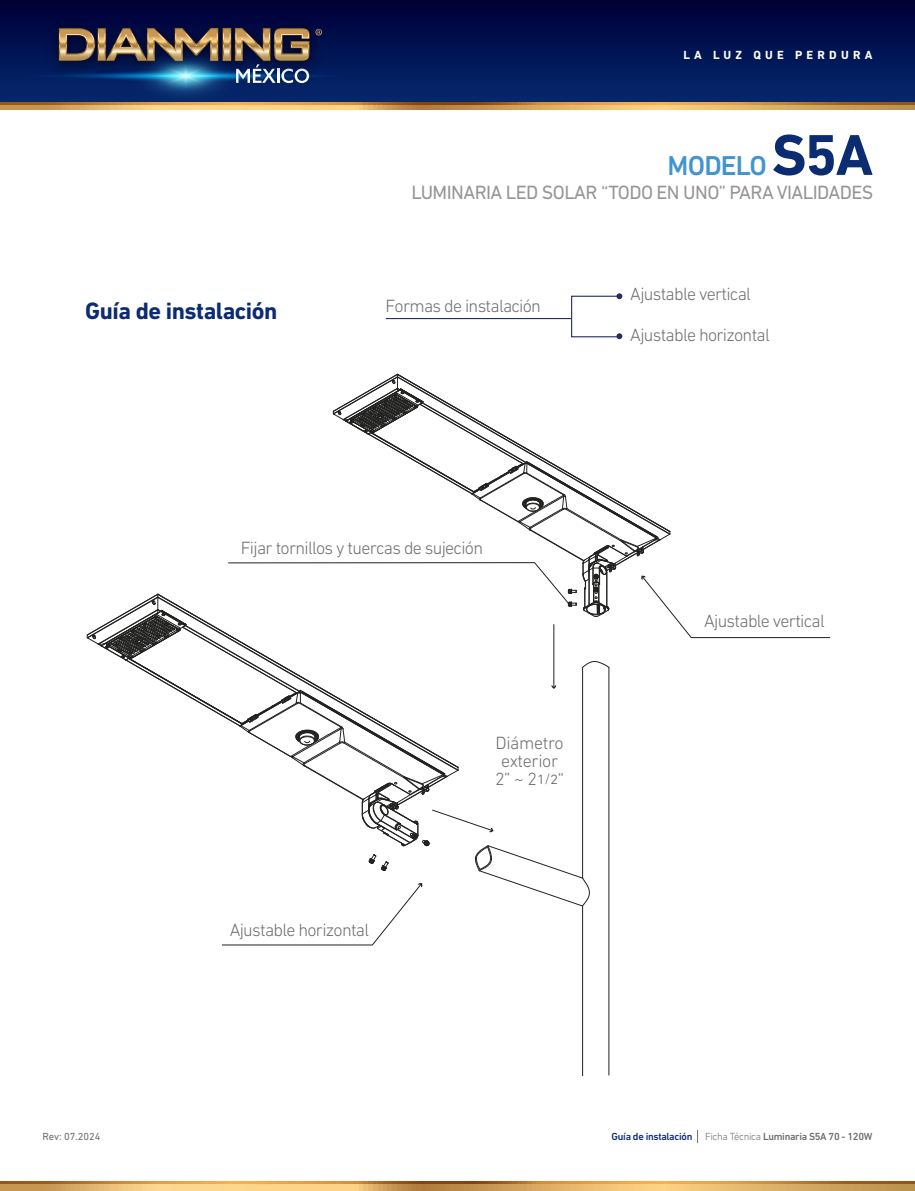
<style>
.page{position:relative;width:915px;height:1191px;background:#fff}
.page>*{position:absolute;margin:0;border:0;box-sizing:border-box;transform-origin:0 0}
.t1{font:500 27.75px "DIN Next LT Pro";letter-spacing:-.03em;color:#4194d0}
.t2{font:700 24px "DIN Next LT Pro";letter-spacing:-.02em;color:#0c2c72}
.t3{font:19.5px "DIN Next LT Pro";letter-spacing:-.03em;color:#939598}
.t4{font:300 18px "DIN Next LT Pro";letter-spacing:-.04em;color:#6f6e6e}
.t5{font:300 18px "DIN Next LT Pro";letter-spacing:-.02em;color:#6c6d70}
.t6{font:700 12px "DIN Next LT Pro";letter-spacing:.35em;color:#fff}
.t7{font:500 10.5px "DIN Next LT Pro";letter-spacing:-.03em;color:#6c6d70}
.t8{font:10.5px "DIN Next LT Pro";color:#6c6d70}
.s1{font-weight:700;font-size:58.5px;color:#0c2c72}
.s2{font-size:15px}
.s3{color:#0c2c72}
.s4{font-weight:300}
</style>
<div class="page">
<div style="left:0;top:0;width:914px;height:106px;background:linear-gradient(to bottom,#000039,#13306a)"></div>
<img style="left:4px;top:0;width:360px;height:110px">
<svg style="left:21px;top:28px;width:328px;height:75px;background:#354363"></svg>
<svg style="left:0;top:1183px;width:914px;height:8px;background:#ddae66"></svg>
<svg style="left:0;top:1181px;width:914px;height:2px;background:#c88131"></svg>
<svg style="left:0;top:104px;width:914px;height:5px;background:#dbaa62"></svg>
<svg style="left:0;top:103px;width:914px;height:1px"></svg>
<svg style="left:697px;top:1130px;width:1px;height:13px"></svg>
<hr style="left:582px;top:906px;width:1px;height:169px;background:#222221">
<hr style="left:608px;top:667px;width:1px;height:408px;background:#222221">
<svg style="left:616px;top:293px;width:6px;height:6px"></svg>
<svg style="left:616px;top:333px;width:6px;height:6px"></svg>
<hr style="left:386px;top:318px;width:184px;height:1px;background:#252c67">
<div style="left:571px;top:296px;width:49px;height:41px;border:1px solid #252c67"></div>
<svg style="left:87px;top:374px;width:743px;height:571px"></svg>
<div style="left:586px;top:604px;width:19px;height:11px;border:1px solid #222221;border-radius:50%"></div>
<div style="left:586px;top:604px;width:19px;height:10px;border:1px solid #222221;border-radius:50%"></div>
<p class="t6" style="left:683px;top:48px;width:190px">LA LUZ QUE PERDURA</p>
<p class="t2" style="left:85px;top:297px;width:194px">Guía de instalación</p>
<h1 class="t1" style="left:667px;top:149px;width:207px">MODELO <span class="s1">S5A</span></h1>
<p class="t3" style="left:411px;top:181px;width:463px">LUMINARIA LED SOLAR “TODO EN UNO” PARA VIALIDADES</p>
<p class="t4" style="left:385px;top:296px;width:157px">Formas de instalación</p>
<p class="t4" style="left:630px;top:284px;width:122px">Ajustable vertical</p>
<p class="t4" style="left:630px;top:324px;width:141px">Ajustable horizontal</p>
<p class="t4" style="left:240px;top:537px;width:244px">Fijar tornillos y tuercas de sujeción</p>
<p class="t4" style="left:230px;top:919px;width:141px">Ajustable horizontal</p>
<p class="t5" style="left:495px;top:733px;width:70px">Diámetro</p>
<p class="t5" style="left:501px;top:751px;width:59px">exterior</p>
<p class="t5" style="left:495px;top:769px;width:71px">2” ~ 21<span class="s2">/</span>2“</p>
<p class="t4" style="left:704px;top:610px;width:122px">Ajustable vertical</p>
<p class="t8" style="left:42px;top:1130px;width:60px">Rev: 07.2024</p>
<p class="t7" style="left:611px;top:1130px;width:262px"><span class="s3">Guía de instalación</span> <span class="s4">Ficha Técnica</span> Luminaria S5A 70 - 120W</p>
</div>
